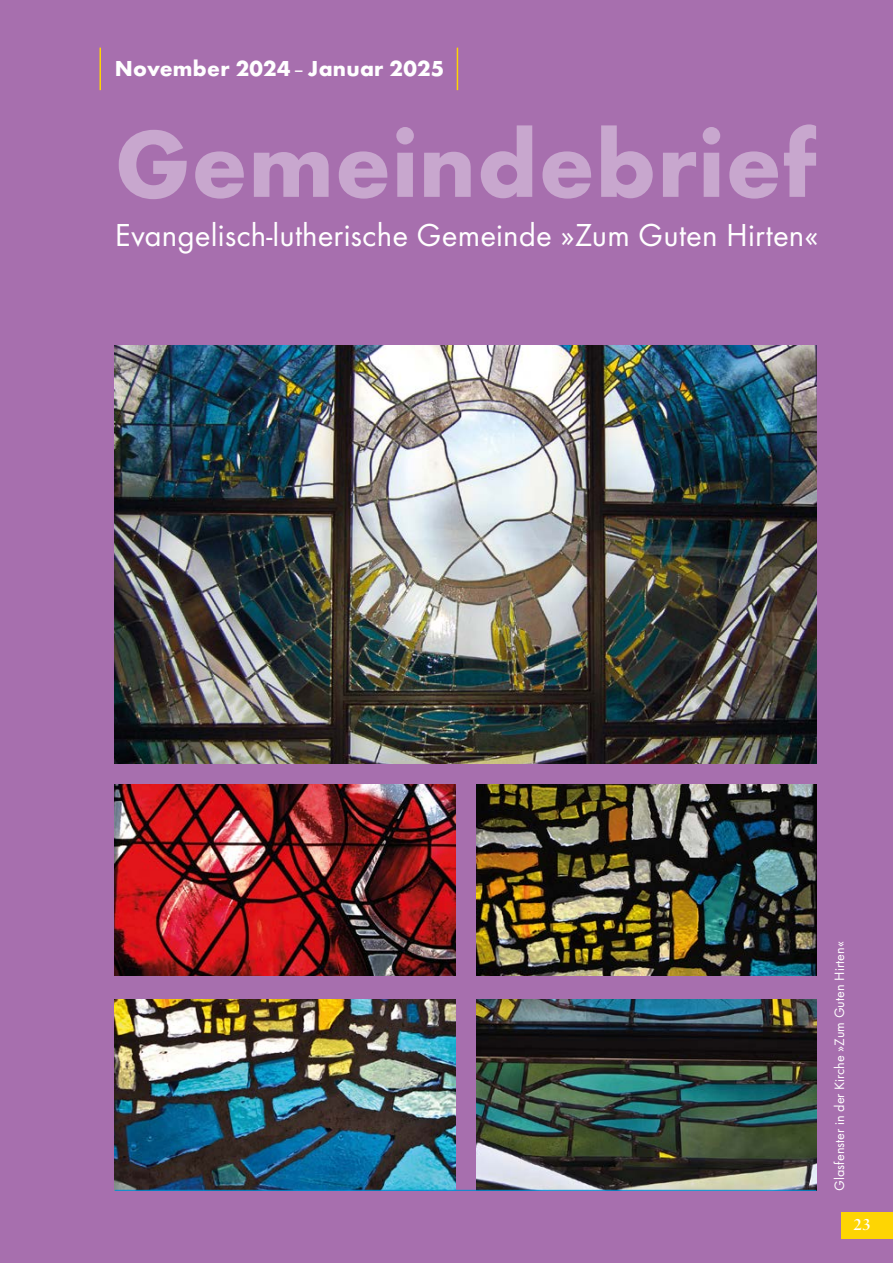
<style>
.page{position:relative;width:893px;height:1263px;background:#a76fae}
.page>*{position:absolute;margin:0;border:0;box-sizing:border-box;transform-origin:0 0}
.t1{font:700 97.5px "Function";letter-spacing:.01em;color:#c8a7ce}
.t2{font:33px "Function";color:#fff}
.t3{font:700 22.5px "Function";letter-spacing:.01em;color:#fff}
.t4{font:500 16.5px "Savoy";color:#fff}
.t5{font:14.1px "Function";color:#fff}
.s1{font-weight:400}
</style>
<div class="page">
<img style="left:115px;top:345px;width:701px;height:418px">
<img style="left:115px;top:784px;width:340px;height:192px">
<img style="left:476px;top:784px;width:340px;height:192px">
<img style="left:115px;top:999px;width:340px;height:191px">
<img style="left:476px;top:999px;width:340px;height:191px">
<hr style="left:99px;top:48px;width:2px;height:42px;background:#fed503">
<hr style="left:457px;top:48px;width:1px;height:42px;background:#fed503">
<div style="left:842px;top:1212px;width:51px;height:27px;background:#fed503"></div>
<hr style="left:115px;top:1190px;width:701px;height:1px;background:#008cd2">
<p class="t3" style="left:115px;top:56px;width:331px">November 2024<span class="s1">–</span>Januar 2025</p>
<p class="t1" style="left:115px;top:107px;width:703px">Gemeindebrief</p>
<p class="t2" style="left:115px;top:216px;width:705px">Evangelisch-lutherische Gemeinde »Zum Guten Hirten«</p>
<p class="t5" style="left:831px;top:1191px;width:251px;rotate:-90deg">Glasfenster in der Kirche »Zum Guten Hirten«</p>
<p class="t4" style="left:854px;top:1215px;width:19px">23</p>
</div>
